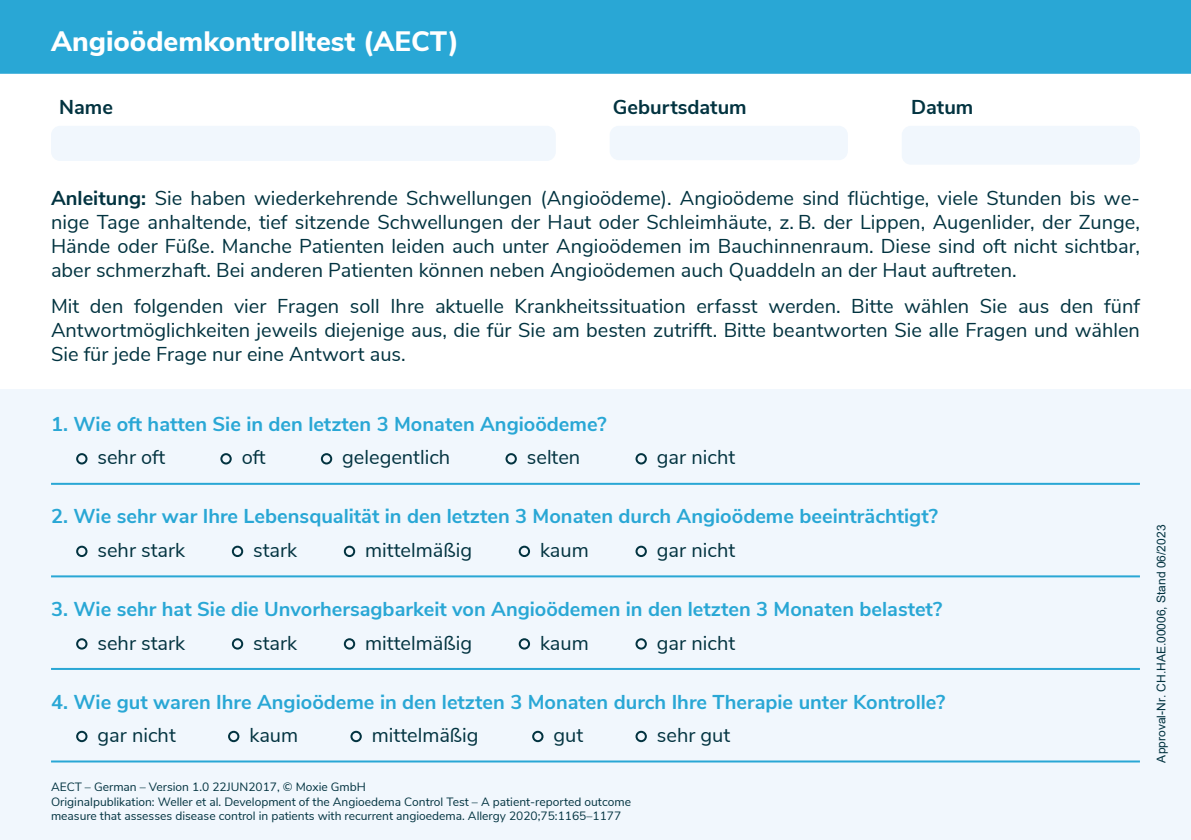
<style>
.page{position:relative;width:1191px;height:840px;background:#fff}
.page>*{position:absolute;margin:0;border:0;box-sizing:border-box;transform-origin:0 0}
.t1{font:800 28px "Nunito Sans";color:#fff}
.t2{font:20px/24px "Nunito Sans";color:#023340;text-align:justify}
.t3{font:700 20px "Nunito Sans";color:#29a7d5}
.t4{font:700 20px "Nunito Sans";color:#023340}
.t5{font:12px/14.4px "Nunito Sans";color:#023340}
.t6{font:12px "Arial";color:#023340}
.s1{font-weight:700}
</style>
<div class="page">
<div style="left:0;top:0;width:1191px;height:74px;background:#29a7d5"></div>
<div style="left:0;top:389px;width:1191px;height:450px;background:#f1f7fd"></div>
<div style="left:51px;top:126px;width:505px;height:35px;background:#f1f7fd;border-radius:9px"></div>
<div style="left:901px;top:126px;width:239px;height:39px;background:#f1f7fd;border-radius:9px"></div>
<div style="left:609px;top:126px;width:239px;height:34px;background:#f1f7fd;border-radius:9px"></div>
<div style="left:635px;top:453px;width:12px;height:11px;border:2px solid #023340;border-radius:50%"></div>
<div style="left:505px;top:453px;width:12px;height:11px;border:2px solid #023340;border-radius:50%"></div>
<div style="left:321px;top:453px;width:11px;height:11px;border:2px solid #023340;border-radius:50%"></div>
<div style="left:220px;top:453px;width:12px;height:11px;border:2px solid #023340;border-radius:50%"></div>
<div style="left:76px;top:453px;width:11px;height:11px;border:2px solid #023340;border-radius:50%"></div>
<div style="left:635px;top:545px;width:12px;height:11px;border:2px solid #023340;border-radius:50%"></div>
<div style="left:519px;top:545px;width:11px;height:11px;border:2px solid #023340;border-radius:50%"></div>
<div style="left:344px;top:545px;width:11px;height:11px;border:2px solid #023340;border-radius:50%"></div>
<div style="left:232px;top:545px;width:11px;height:11px;border:2px solid #023340;border-radius:50%"></div>
<div style="left:76px;top:545px;width:11px;height:11px;border:2px solid #023340;border-radius:50%"></div>
<div style="left:635px;top:730px;width:12px;height:11px;border:2px solid #023340;border-radius:50%"></div>
<div style="left:532px;top:730px;width:11px;height:11px;border:2px solid #023340;border-radius:50%"></div>
<div style="left:350px;top:730px;width:12px;height:11px;border:2px solid #023340;border-radius:50%"></div>
<div style="left:228px;top:730px;width:11px;height:11px;border:2px solid #023340;border-radius:50%"></div>
<div style="left:76px;top:730px;width:11px;height:11px;border:2px solid #023340;border-radius:50%"></div>
<hr style="left:51px;top:482px;width:1089px;height:2px;background:#29a7d5">
<hr style="left:51px;top:575px;width:1089px;height:2px;background:#29a7d5">
<hr style="left:51px;top:667px;width:1089px;height:2px;background:#29a7d5">
<hr style="left:51px;top:760px;width:1089px;height:2px;background:#29a7d5">
<div style="left:635px;top:638px;width:12px;height:11px;border:2px solid #023340;border-radius:50%"></div>
<div style="left:519px;top:638px;width:11px;height:11px;border:2px solid #023340;border-radius:50%"></div>
<div style="left:344px;top:638px;width:11px;height:11px;border:2px solid #023340;border-radius:50%"></div>
<div style="left:232px;top:638px;width:11px;height:11px;border:2px solid #023340;border-radius:50%"></div>
<div style="left:76px;top:638px;width:11px;height:11px;border:2px solid #023340;border-radius:50%"></div>
<h1 class="t1" style="left:51px;top:21px;width:409px">Angioödemkontrolltest (AECT)</h1>
<p class="t4" style="left:613px;top:93px;width:135px">Geburtsdatum</p>
<p class="t4" style="left:59px;top:93px;width:55px">Name</p>
<p class="t4" style="left:911px;top:93px;width:64px">Datum</p>
<p class="t2" style="left:51px;top:185px;width:1090px"><span class="s1">Anleitung:</span> Sie haben wiederkehrende Schwellungen (Angioödeme). Angioödeme sind flüchtige, viele Stunden bis we&shy;nige Tage anhaltende, tief sitzende Schwellungen der Haut oder Schleimhäute, z. B. der Lippen, Augenlider, der Zunge, Hände oder Füße. Manche Patienten leiden auch unter Angioödemen im Bauchinnenraum. Diese sind oft nicht sichtbar, aber schmerzhaft. Bei anderen Patienten können neben Angioödemen auch Quaddeln an der Haut auftreten.</p>
<p class="t2" style="left:51px;top:292px;width:1090px">Mit den folgenden vier Fragen soll Ihre aktuelle Krankheitssituation erfasst werden. Bitte wählen Sie aus den fünf Antwortmöglichkeiten jeweils diejenige aus, die für Sie am besten zutrifft. Bitte beantworten Sie alle Fragen und wählen Sie für jede Frage nur eine Antwort aus.</p>
<p class="t3" style="left:51px;top:409px;width:557px">1. Wie oft hatten Sie in den letzten 3 Monaten Angioödeme?</p>
<p class="t2" style="left:97px;top:444px;width:69px">sehr oft</p>
<p class="t2" style="left:242px;top:444px;width:25px">oft</p>
<p class="t2" style="left:342px;top:444px;width:110px">gelegentlich</p>
<p class="t2" style="left:527px;top:444px;width:55px">selten</p>
<p class="t2" style="left:657px;top:444px;width:80px">gar nicht</p>
<p class="t3" style="left:51px;top:501px;width:888px">2. Wie sehr war Ihre Lebensqualität in den letzten 3 Monaten durch Angioödeme beeinträchtigt?</p>
<p class="t2" style="left:97px;top:536px;width:89px">sehr stark</p>
<p class="t2" style="left:253px;top:536px;width:45px">stark</p>
<p class="t2" style="left:365px;top:536px;width:108px">mittelmäßig</p>
<p class="t2" style="left:540px;top:536px;width:50px">kaum</p>
<p class="t2" style="left:657px;top:536px;width:80px">gar nicht</p>
<p class="t3" style="left:51px;top:594px;width:892px">3. Wie sehr hat Sie die Unvorhersagbarkeit von Angioödemen in den letzten 3 Monaten belastet?</p>
<p class="t2" style="left:97px;top:629px;width:89px">sehr stark</p>
<p class="t2" style="left:253px;top:629px;width:45px">stark</p>
<p class="t2" style="left:365px;top:629px;width:108px">mittelmäßig</p>
<p class="t2" style="left:540px;top:629px;width:50px">kaum</p>
<p class="t2" style="left:657px;top:629px;width:80px">gar nicht</p>
<p class="t3" style="left:51px;top:686px;width:896px">4. Wie gut waren Ihre Angioödeme in den letzten 3 Monaten durch Ihre Therapie unter Kontrolle?</p>
<p class="t2" style="left:97px;top:721px;width:80px">gar nicht</p>
<p class="t2" style="left:249px;top:721px;width:50px">kaum</p>
<p class="t2" style="left:372px;top:721px;width:108px">mittelmäßig</p>
<p class="t2" style="left:553px;top:721px;width:31px">gut</p>
<p class="t2" style="left:657px;top:721px;width:75px">sehr gut</p>
<p class="t5" style="left:51px;top:778px;width:581px">AECT – German – Version 1.0 22JUN2017, © Moxie GmbH<br>Originalpublikation: Weller et al. Development of the Angioedema Control Test – A patient-reported outcome measure that assesses disease control in patients with recurrent angioedema. Allergy 2020;75:1165–1177</p>
<p class="t6" style="left:1153px;top:762px;width:239px;rotate:-90deg">Approval-Nr. CH.HAE.00006, Stand 06/2023</p>
</div>
